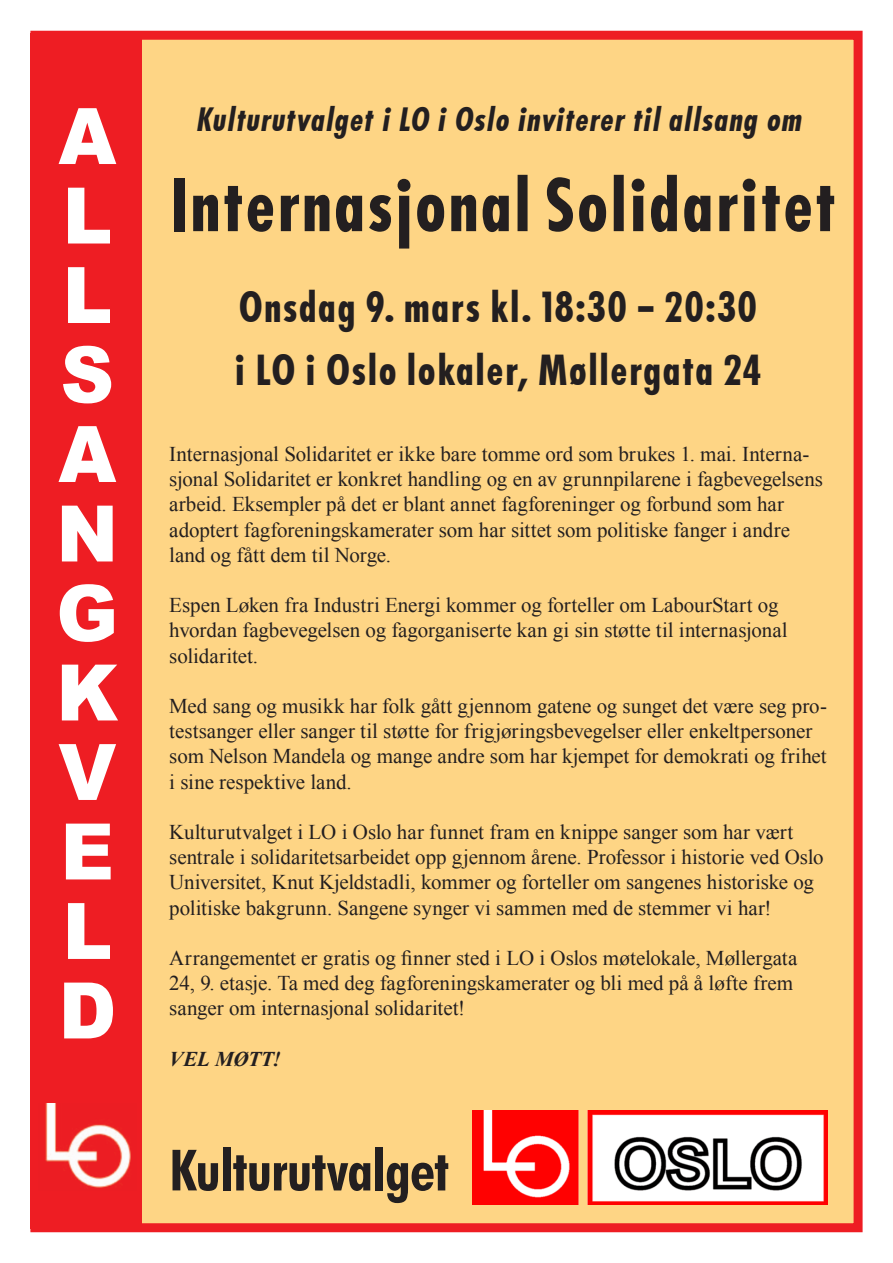
<style>
.page{position:relative;width:893px;height:1263px;background:#fff}
.page>*{position:absolute;margin:0;border:0;box-sizing:border-box;transform-origin:0 0}
.t1{font:900 78px/79.5px "Arial";color:#fff;text-align:justify;scale:.95 1}
.t2{font:700 70.5px "Futura Cond";letter-spacing:-.015em;color:#231f20}
.t3{font:700 condensed 57px "Futura BT";letter-spacing:-.01em;color:#231f20}
.t4{font:700 40.5px/63px "Futura Cond";letter-spacing:-.005em;color:#231f20}
.t5{font:italic 700 31.5px "Futura Cond";letter-spacing:-.005em;color:#231f20}
.t6{font:21px/25.2px "Times New Roman";color:#231f20}
.t7{font:italic 700 21px "Times New Roman";letter-spacing:-.015em;color:#231f20}
</style>
<div class="page">
<div style="left:30px;top:31px;width:833px;height:1201px;background:#fed585;border:9px solid #ee1d23"></div>
<div style="left:30px;top:34px;width:112px;height:1195px;background:#ee1d23"></div>
<img style="left:45px;top:1103px;width:86px;height:85px">
<img style="left:472px;top:1110px;width:355px;height:94px">
<h1 class="t1" style="left:56px;top:94px;width:66px">A L L S A N G K V E L D</h1>
<h3 class="t5" style="left:195px;top:99px;width:608px">Kulturutvalget i LO i Oslo inviterer til allsang om</h3>
<h2 class="t2" style="left:169px;top:160px;width:670px">Internasjonal Solidaritet</h2>
<h3 class="t4" style="left:234px;top:275px;width:530px">Onsdag 9. mars kl. 18:30 – 20:30 i LO i Oslo lokaler, Møllergata 24</h3>
<p class="t6" style="left:169px;top:441px;width:655px">Internasjonal Solidaritet er ikke bare tomme ord som brukes 1. mai. Interna&shy;sjonal Solidaritet er konkret handling og en av grunnpilarene i fagbevegelsens arbeid. Eksempler på det er blant annet fagforeninger og forbund som har adoptert fagforeningskamerater som har sittet som politiske fanger i andre land og fått dem til Norge.</p>
<p class="t6" style="left:169px;top:592px;width:620px">Espen Løken fra Industri Energi kommer og forteller om LabourStart og hvordan fagbevegelsen og fagorganiserte kan gi sin støtte til internasjonal solidaritet.</p>
<p class="t6" style="left:169px;top:693px;width:659px">Med sang og musikk har folk gått gjennom gatene og sunget det være seg pro&shy;testsanger eller sanger til støtte for frigjøringsbevegelser eller enkeltpersoner som Nelson Mandela og mange andre som har kjempet for demokrati og frihet i sine respektive land.</p>
<p class="t6" style="left:169px;top:819px;width:656px">Kulturutvalget i LO i Oslo har funnet fram en knippe sanger som har vært sentrale i solidaritetsarbeidet opp gjennom årene. Professor i historie ved Oslo Universitet, Knut Kjeldstadli, kommer og forteller om sangenes historiske og politiske bakgrunn. Sangene synger vi sammen med de stemmer vi har!</p>
<p class="t6" style="left:169px;top:945px;width:630px">Arrangementet er gratis og finner sted i LO i Oslos møtelokale, Møllergata<br>24, 9. etasje. Ta med deg fagforeningskamerater og bli med på å løfte frem sanger om internasjonal solidaritet!</p>
<p class="t7" style="left:169px;top:1044px;width:113px">VEL MØTT!</p>
<h3 class="t3" style="left:169px;top:1135px;width:281px">Kulturutvalget</h3>
</div>
